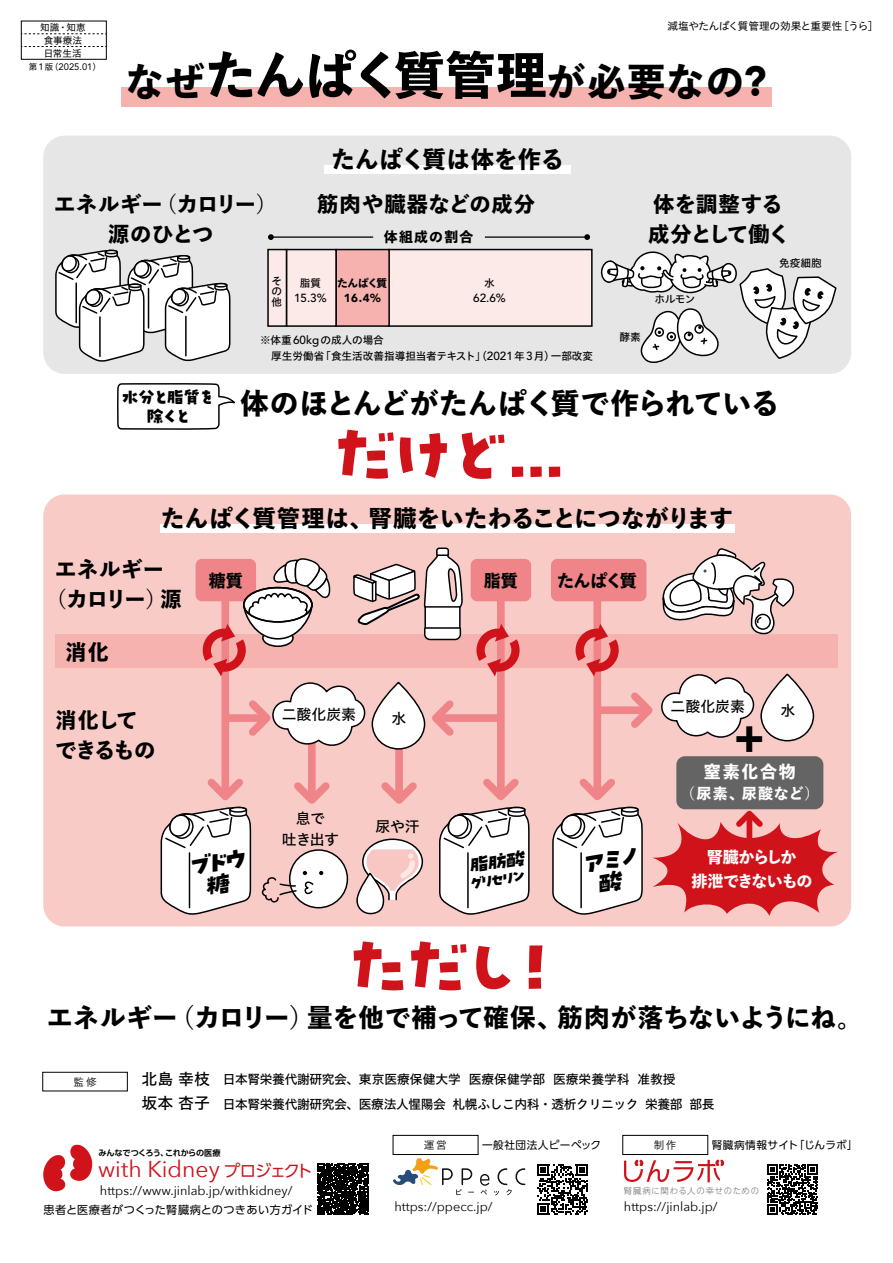
<style>
.page{position:relative;width:893px;height:1263px;background:#fff}
.page>*{position:absolute;margin:0;border:0;box-sizing:border-box;transform-origin:0 0}
.t1{font:63.75px "P Puhu Picnic Min 2 H";letter-spacing:-.12em;color:#d0121b}
.t2{font:900 46.8px "Avenir";color:#000}
.t3{font:800 38.25px "Yu Go Std N";letter-spacing:.05em;color:#000}
.t4{font:800 28.65px "Yu Go Std N";letter-spacing:-.005em;color:#000}
.t5{font:800 25.5px "Yu Go Std N";letter-spacing:.01em;color:#000}
.t6{font:italic 24.45px/21.1px "P Puhu Picnic Min 2 H";color:#000;text-align:center;scale:1.05 1}
.t7{font:800 23.4px "Yu Go Std N";letter-spacing:.005em;color:#000}
.t8{font:22.95px "Avenir Next";color:#d0121b}
.t9{font:800 21.3px/29.7px "Yu Go Std N";letter-spacing:.01em;color:#000}
.t10{font:800 21.3px "Yu Go Std N";letter-spacing:.05em;color:#000}
.t11{font:800 21.3px/29.7px "Yu Go Std N";letter-spacing:-.055em;color:#000}
.t12{font:18px/19.2px "P Puhu Picnic Min 2 H";letter-spacing:-.16em;color:#000;text-align:center}
.t13{font:800 16.95px "Yu Go Std N";letter-spacing:-.02em;color:#000}
.t14{font:800 16.95px "Yu Go Std N";letter-spacing:.1em;color:#fff}
.t15{font:800 15.9px/23.4px "Yu Go Std N";letter-spacing:-.075em;color:#fff;text-align:center}
.t16{font:14.85px/20.2px "Hiragino UD Sans Std W5";color:#000;text-align:center}
.t17{font:800 14.85px "Yu Go Std N";letter-spacing:.085em;color:#fff}
.t18{font:italic 14.85px "P Puhu Picnic Min 2 H";color:#000;scale:1.05 1}
.t19{font:800 13.8px "Yu Go Std N";letter-spacing:.1em;color:#000}
.t20{font:12.75px/24.5px "Hiragino UD Sans Std W5";letter-spacing:-.03em;color:#000}
.t21{font:12.75px "Avenir Next";color:#000}
.t22{font:500 11.7px "Avenir LT Std";color:#000}
.t23{font:900 11.7px "Avenir";color:#000}
.t24{font:11.1px "UD Shin Go Pro";letter-spacing:.025em;color:#000}
.t25{font:10.65px/10.2px "Hiragino UD Sans Std W5";color:#000}
.t26{font:10.65px "UD Shin Go Pro";letter-spacing:.05em;color:#000}
.t27{font:10.65px "Hiragino UD Sans Std W4";letter-spacing:-.025em;color:#000}
.t28{font:10.65px "Hiragino UD Sans Std W3";color:#000}
.t29{font:800 10.65px "Yu Go Std N";letter-spacing:-.07em;color:#000}
.t30{font:9.6px/12.8px "Hiragino UD Sans Std W4";color:#000;text-align:center}
.t31{font:9.3px "Avenir LT Std";color:#000}
.t32{font:300 8.55px "UD Shin Go NT Pro";letter-spacing:.085em;color:#727171}
.t33{font:700 8.1px "UD Shin Go Pro De";letter-spacing:-.02em;color:#040000}
.s1{font-size:51px}
.s2{font-family:"Avenir";font-weight:900;font-size:42.15px}
.s3{font-family:"Hiragino UD Sans Std W4";font-size:8.55px}
.s4{font-family:"Avenir LT Std";font-weight:500;font-size:11.7px}
.s5{font-size:15.9px}
.s6{font-family:"UD Shin Go Pro";font-size:16.35px}
</style>
<div class="page">
<div style="left:21px;top:21px;width:86px;height:39px;border:1px solid #000"></div>
<svg style="left:21px;top:33px;width:85px;height:1px"></svg>
<svg style="left:21px;top:46px;width:85px;height:1px"></svg>
<div style="left:121px;top:87px;width:651px;height:19px;background:#f5b2af"></div>
<div style="left:43px;top:136px;width:808px;height:238px;background:#e6e6e6;border-radius:21px"></div>
<div style="left:43px;top:494px;width:808px;height:432px;background:#f8cbc7;border-radius:21px"></div>
<div style="left:324px;top:165px;width:246px;height:9px;background:#fff"></div>
<div style="left:160px;top:525px;width:574px;height:8px;background:#fff"></div>
<svg style="left:117px;top:383px;width:118px;height:47px"></svg>
<div style="left:551px;top:559px;width:95px;height:42px;background:#ef8588;border-radius:6px"></div>
<div style="left:676px;top:756px;width:147px;height:53px;background:#656464;border-radius:9px"></div>
<div style="left:55px;top:634px;width:782px;height:33px;background:#f5b2af"></div>
<div style="left:221px;top:590px;width:8px;height:204px;background:#ef8588"></div>
<div style="left:497px;top:595px;width:8px;height:199px;background:#ef8588"></div>
<div style="left:593px;top:595px;width:8px;height:199px;background:#ef8588"></div>
<div style="left:439px;top:714px;width:61px;height:8px;background:#ef8588"></div>
<div style="left:308px;top:739px;width:8px;height:58px;background:#ef8588"></div>
<svg style="left:294px;top:775px;width:36px;height:29px"></svg>
<div style="left:395px;top:739px;width:8px;height:58px;background:#ef8588"></div>
<svg style="left:381px;top:775px;width:36px;height:29px"></svg>
<svg style="left:653px;top:805px;width:185px;height:111px"></svg>
<svg style="left:160px;top:772px;width:92px;height:143px"></svg>
<svg style="left:55px;top:249px;width:176px;height:113px"></svg>
<svg style="left:552px;top:772px;width:91px;height:143px"></svg>
<div style="left:389px;top:250px;width:203px;height:76px;background:#fceae8"></div>
<div style="left:388px;top:249px;width:205px;height:78px;border:1px solid #000"></div>
<div style="left:336px;top:250px;width:53px;height:76px;background:#f5b2af"></div>
<div style="left:335px;top:249px;width:55px;height:78px;border:1px solid #000"></div>
<div style="left:286px;top:250px;width:50px;height:76px;background:#fceae8"></div>
<div style="left:286px;top:249px;width:51px;height:78px;border:1px solid #000"></div>
<div style="left:268px;top:250px;width:18px;height:76px;background:#fceae8"></div>
<div style="left:267px;top:249px;width:20px;height:78px;border:1px solid #000"></div>
<hr style="left:271px;top:236px;width:102px;height:2px;background:#000">
<svg style="left:268px;top:234px;width:6px;height:6px"></svg>
<hr style="left:485px;top:236px;width:102px;height:2px;background:#000">
<svg style="left:584px;top:234px;width:6px;height:6px"></svg>
<svg style="left:601px;top:251px;width:236px;height:112px"></svg>
<div style="left:471px;top:559px;width:60px;height:42px;background:#ef8588;border-radius:6px"></div>
<div style="left:196px;top:559px;width:60px;height:42px;background:#ef8588;border-radius:6px"></div>
<div style="left:290px;top:850px;width:57px;height:58px;background:#fff;border-radius:50%"></div>
<div style="left:289px;top:849px;width:59px;height:59px;border:1px solid #000;border-radius:50%"></div>
<svg style="left:261px;top:871px;width:62px;height:33px"></svg>
<svg style="left:356px;top:838px;width:68px;height:77px"></svg>
<svg style="left:761px;top:674px;width:52px;height:67px"></svg>
<div style="left:760px;top:673px;width:54px;height:68px;border:1px solid #000;border-radius:26px"></div>
<svg style="left:203px;top:547px;width:260px;height:200px"></svg>
<svg style="left:476px;top:624px;width:44px;height:52px"></svg>
<svg style="left:576px;top:528px;width:218px;height:210px"></svg>
<div style="left:43px;top:1072px;width:85px;height:19px;border:1px solid #000"></div>
<svg style="left:43px;top:1144px;width:49px;height:48px"></svg>
<svg style="left:393px;top:1158px;width:81px;height:37px"></svg>
<svg style="left:480px;top:1168px;width:45px;height:27px"></svg>
<svg style="left:537px;top:1164px;width:51px;height:51px"></svg>
<svg style="left:767px;top:1164px;width:51px;height:51px"></svg>
<div style="left:393px;top:1135px;width:85px;height:20px;border:1px solid #000"></div>
<svg style="left:624px;top:1159px;width:100px;height:23px"></svg>
<div style="left:622px;top:1135px;width:86px;height:20px;border:1px solid #000"></div>
<svg style="left:317px;top:1164px;width:51px;height:51px;background:#1a1a1a"></svg>
<svg style="left:439px;top:772px;width:91px;height:143px"></svg>
<p class="t30" style="left:40px;top:21px;width:47px">知識・知恵食事療法日常生活</p>
<p class="t27" style="left:667px;top:18px;width:213px">減塩やたんぱく質管理の効果と重要性［うら］</p>
<h3 class="t3" style="left:126px;top:51px;width:642px">なぜ<span class="s1">たんぱく質管理</span>が必要なの<span class="s2">?</span></h3>
<p class="t31" style="left:29px;top:61px;width:73px"><span class="s3">第</span>1<span class="s3">版（</span>2025.01<span class="s3">）</span></p>
<h3 class="t7" style="left:331px;top:140px;width:234px">たんぱく質は体を作る</h3>
<h3 class="t9" style="left:54px;top:189px;width:225px">エネルギー（カロリー）</h3>
<h3 class="t10" style="left:317px;top:187px;width:219px">筋肉や臓器などの成分</h3>
<h3 class="t9" style="left:108px;top:219px;width:107px">源のひとつ</h3>
<p class="t19" style="left:384px;top:226px;width:91px">体組成の割合</p>
<p class="t25" style="left:271px;top:275px;width:12px;text-align:justify">その他</p>
<p class="t25" style="left:300px;top:277px;width:23px">脂質</p>
<p class="t22" style="left:294px;top:291px;width:34px">15.3%</p>
<p class="t29" style="left:337px;top:275px;width:51px">たんぱく質</p>
<p class="t23" style="left:344px;top:288px;width:38px">16.4%</p>
<p class="t25" style="left:484px;top:277px;width:12px">水</p>
<p class="t22" style="left:473px;top:291px;width:34px">62.6%</p>
<p class="t25" style="left:260px;top:332px;width:334px;line-height:15.9px">※体重<span class="s4">60kg</span>の成人の場合<br>　厚生労働省「食生活改善指導担当者テキスト」（<span class="s4">2021</span>年<span class="s4">3</span>月）一部改変</p>
<h3 class="t9" style="left:648px;top:189px;width:143px">体を調整する成分として働く</h3>
<p class="t25" style="left:655px;top:294px;width:42px">ホルモン</p>
<p class="t25" style="left:779px;top:257px;width:44px">免疫細胞</p>
<p class="t25" style="left:619px;top:331px;width:23px">酵素</p>
<h3 class="t12" style="left:121px;top:387px;width:97px">水分と脂質を除くと</h3>
<h3 class="t4" style="left:240px;top:380px;width:541px">体のほとんどがたんぱく質で作られている</h3>
<h1 class="t1" style="left:332px;top:413px;width:234px">だけど...</h1>
<h3 class="t7" style="left:161px;top:500px;width:573px">たんぱく質管理は、腎臓をいたわることにつながります</h3>
<h3 class="t9" style="left:45px;top:555px;width:138px;text-align:center">エネルギー<br>（カロリー）源</h3>
<h3 class="t13" style="left:209px;top:567px;width:36px">糖質</h3>
<h3 class="t13" style="left:484px;top:567px;width:36px">脂質</h3>
<h3 class="t13" style="left:557px;top:567px;width:81px">たんぱく質</h3>
<h3 class="t9" style="left:65px;top:637px;width:45px">消化</h3>
<h3 class="t11" style="left:55px;top:705px;width:102px">消化してできるもの</h3>
<h3 class="t6" style="left:184px;top:856px;width:60px;rotate:-9deg">ブドウ糖</h3>
<p class="t16" style="left:282px;top:704px;width:76px">二酸化炭素</p>
<p class="t16" style="left:392px;top:707px;width:16px">水</p>
<p class="t16" style="left:282px;top:808px;width:59px">息で<br>吐き出す</p>
<p class="t16" style="left:376px;top:815px;width:45px">尿や汗</p>
<p class="t18" style="left:466px;top:874px;width:57px;rotate:-9deg">グリセリン</p>
<h1 class="t1" style="left:347px;top:924px;width:203px">ただし!</h1>
<h3 class="t6" style="left:578px;top:852px;width:60px;rotate:-9deg">アミノ酸</h3>
<p class="t16" style="left:671px;top:695px;width:76px">二酸化炭素</p>
<p class="t16" style="left:780px;top:699px;width:16px">水</p>
<h2 class="t2" style="left:734px;top:697px;width:33px">+</h2>
<h3 class="t14" style="left:704px;top:758px;width:93px">窒素化合物</h3>
<p class="t17" style="left:680px;top:782px;width:141px">（尿素、尿酸など）</p>
<p class="t15" style="left:691px;top:846px;width:122px">腎臓からしか<br>排泄できないもの</p>
<h3 class="t5" style="left:47px;top:997px;width:817px">エネルギー（カロリー）量を他で補って確保、筋肉が落ちないようにね。</h3>
<p class="t28" style="left:73px;top:1073px;width:25px">監修</p>
<p class="t20" style="left:141px;top:1067px;width:587px"><span class="s5">北島幸枝</span>　日本腎栄養代謝研究会、東京医療保健大学 医療保健学部 医療栄養学科 准教授　<br><span class="s5">坂本杏子</span>　日本腎栄養代謝研究会、医療法人惺陽会 札幌ふしこ内科・透析クリニック 栄養部 部長　</p>
<p class="t33" style="left:98px;top:1146px;width:124px">みんなでつくろう、これからの医療</p>
<h3 class="t8" style="left:98px;top:1150px;width:216px">with Kidney <span class="s6">プロジェクト</span></h3>
<p class="t21" style="left:100px;top:1179px;width:194px">https://www.jinlab.jp/withkidney/</p>
<p class="t24" style="left:43px;top:1200px;width:271px">患者と医療者がつくった腎臓病とのつきあい方ガイド</p>
<p class="t28" style="left:424px;top:1137px;width:24px">運営</p>
<p class="t26" style="left:482px;top:1136px;width:120px">一般社団法人ピーペック</p>
<p class="t21" style="left:394px;top:1196px;width:99px">https://ppecc.jp/</p>
<p class="t28" style="left:654px;top:1137px;width:24px">制作</p>
<p class="t26" style="left:712px;top:1136px;width:147px">腎臓病情報サイト「じんラボ」</p>
<p class="t32" style="left:624px;top:1183px;width:137px">腎臓病に関わる人の幸せのための</p>
<p class="t21" style="left:624px;top:1196px;width:95px">https://jinlab.jp/</p>
</div>
